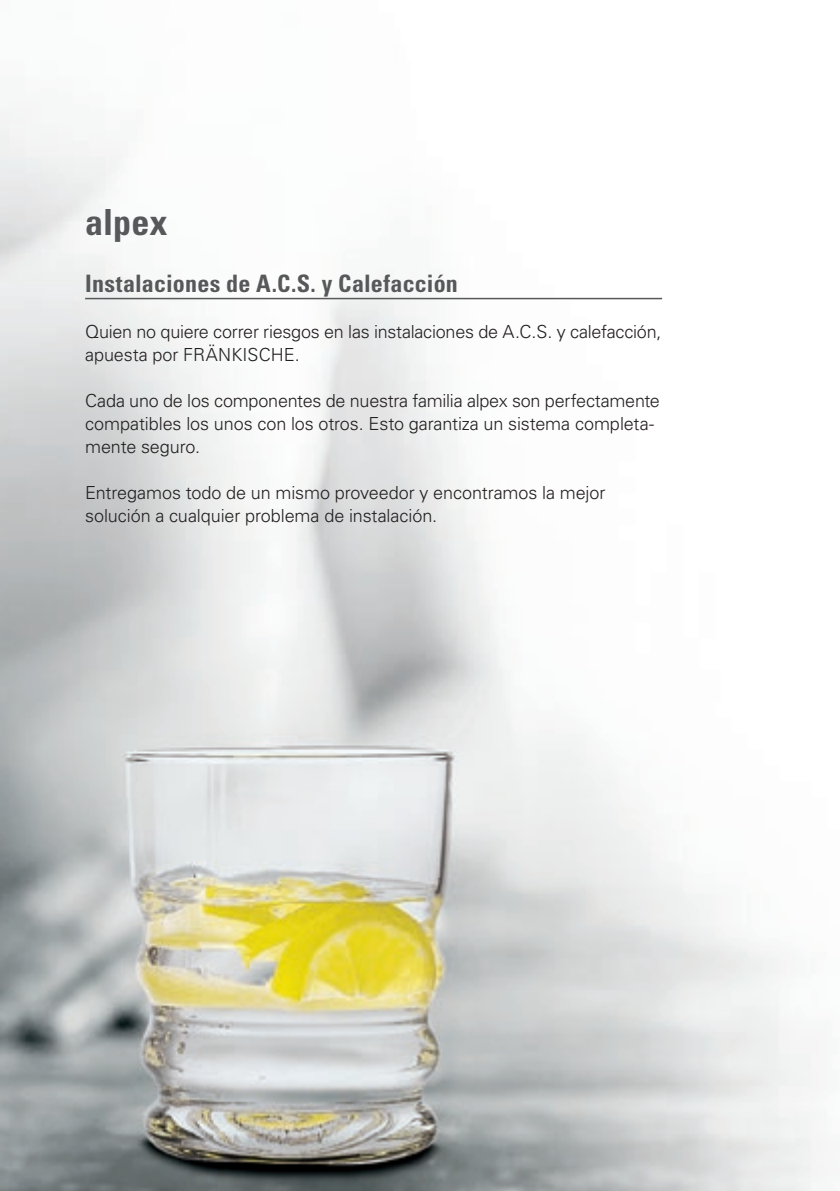
<style>
.page{position:relative;width:840px;height:1191px;background:#fff}
.page>*{position:absolute;margin:0;border:0;box-sizing:border-box;transform-origin:0 0}
.t1{font:700 condensed 36px "Univers LT Pro";color:#57585a}
.t2{font:700 condensed 24px "Univers LT Pro";letter-spacing:.01em;color:#57585a}
.t3{font:300 18px/23px "Univers LT Pro 45";letter-spacing:-.005em;color:#231f20}
</style>
<div class="page">
<img style="left:0;top:108px;width:828px;height:1083px">
<hr style="left:85px;top:298px;width:576px;height:1px;background:#57585a">
<h1 class="t1" style="left:85px;top:200px;width:84px">alpex</h1>
<h2 class="t2" style="left:85px;top:269px;width:374px">Instalaciones de A.C.S. y Calefacción</h2>
<p class="t3" style="left:85px;top:320px;width:577px">Quien no quiere correr riesgos en las instalaciones de A.C.S. y calefacción, apuesta por FRÄNKISCHE.</p>
<p class="t3" style="left:85px;top:389px;width:576px">Cada uno de los componentes de nuestra familia alpex son perfectamente compatibles los unos con los otros. Esto garantiza un sistema completa&shy;mente seguro.</p>
<p class="t3" style="left:85px;top:481px;width:521px">Entregamos todo de un mismo proveedor y encontramos la mejor solución a cualquier problema de instalación.</p>
</div>
